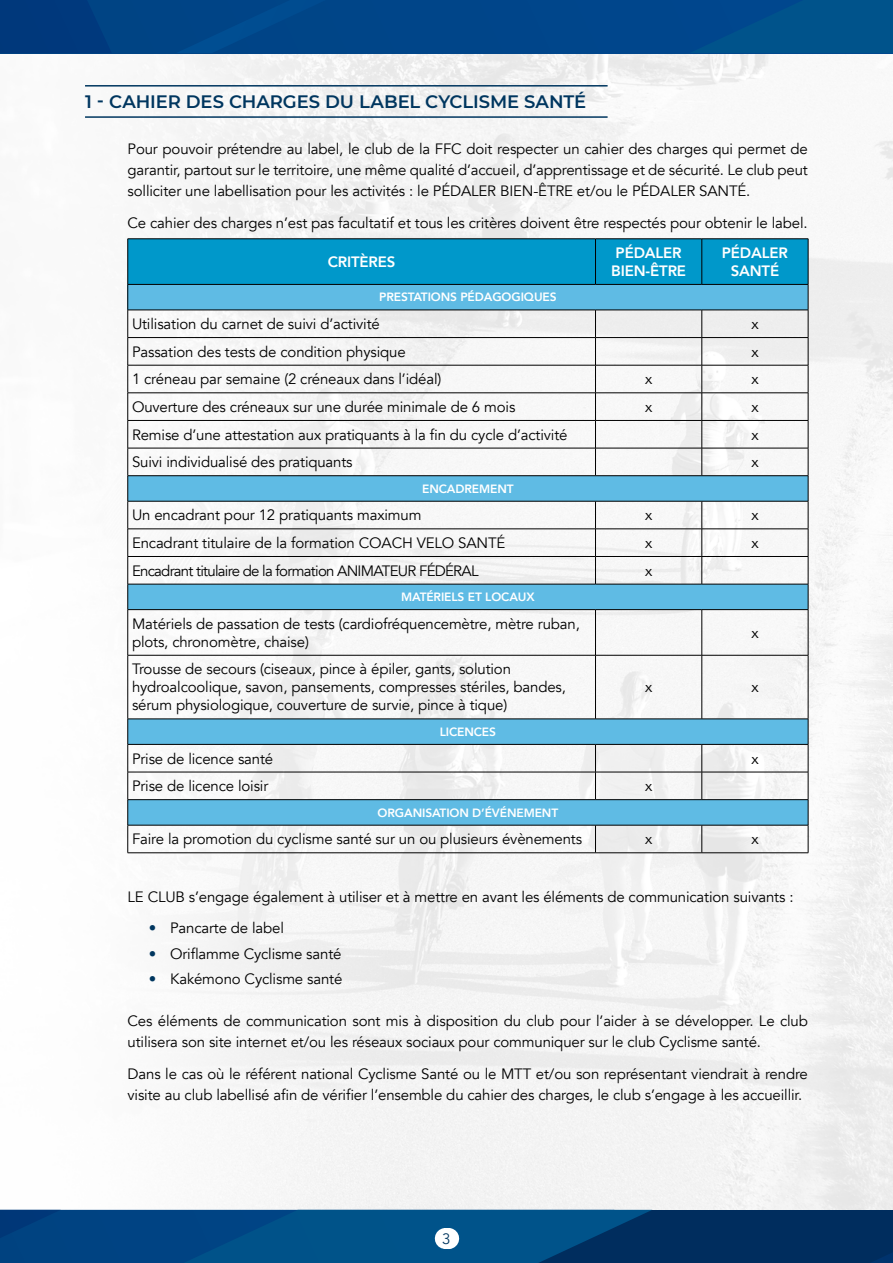
<style>
.page{position:relative;width:893px;height:1263px;background:#fff}
.page>*{position:absolute;margin:0;border:0;box-sizing:border-box;transform-origin:0 0}
.t1{font:600 18px "Montserrat";letter-spacing:-.005em;color:#00365f}
.t2{font:15px/21px "Avenir";letter-spacing:-.01em;color:#000}
.t3{font:15px "Avenir";letter-spacing:-.05em;color:#000}
.t4{font:800 15px/18px "Avenir";letter-spacing:-.01em;color:#fff}
.t5{font:15px "Avenir";color:#00365f}
.t6{font:800 12px "Avenir";letter-spacing:-.01em;color:#fff}
.s1{color:#00365f}
</style>
<div class="page">
<img style="left:0;top:53px;width:893px;height:1157px">
<div style="left:0;top:0;width:893px;height:53px;background:#004589"></div>
<svg style="left:0;top:0;width:111px;height:53px"></svg>
<svg style="left:691px;top:0;width:202px;height:53px"></svg>
<hr style="left:85px;top:85px;width:523px;height:2px;background:#00365f">
<hr style="left:85px;top:116px;width:523px;height:2px;background:#00365f">
<svg style="left:128px;top:610px;width:680px;height:215px;fill:#f6f6f6"></svg>
<hr style="left:127px;top:610px;width:1px;height:45px;background:#000">
<hr style="left:595px;top:610px;width:1px;height:45px;background:#000">
<hr style="left:702px;top:610px;width:1px;height:45px;background:#000">
<hr style="left:808px;top:610px;width:1px;height:45px;background:#000">
<hr style="left:128px;top:655px;width:467px;height:1px;background:#000">
<hr style="left:127px;top:655px;width:1px;height:64px;background:#000">
<hr style="left:595px;top:655px;width:107px;height:1px;background:#000">
<hr style="left:595px;top:655px;width:1px;height:64px;background:#000">
<hr style="left:702px;top:655px;width:106px;height:1px;background:#000">
<hr style="left:702px;top:655px;width:1px;height:64px;background:#000">
<hr style="left:808px;top:655px;width:1px;height:64px;background:#000">
<hr style="left:128px;top:772px;width:467px;height:1px;background:#000">
<hr style="left:595px;top:772px;width:107px;height:1px;background:#000">
<svg style="left:595px;top:745px;width:1px;height:54px"></svg>
<hr style="left:702px;top:772px;width:106px;height:1px;background:#000">
<svg style="left:702px;top:745px;width:1px;height:54px"></svg>
<svg style="left:595px;top:826px;width:1px;height:26px"></svg>
<svg style="left:702px;top:826px;width:1px;height:26px"></svg>
<hr style="left:128px;top:852px;width:467px;height:1px;background:#000">
<hr style="left:595px;top:852px;width:107px;height:1px;background:#000">
<hr style="left:702px;top:852px;width:106px;height:1px;background:#000">
<svg style="left:127px;top:239px;width:682px;height:370px"></svg>
<hr style="left:128px;top:609px;width:467px;height:1px;background:#000">
<hr style="left:595px;top:609px;width:107px;height:1px;background:#000">
<hr style="left:702px;top:609px;width:106px;height:1px;background:#000">
<hr style="left:128px;top:719px;width:467px;height:1px;background:#000">
<hr style="left:595px;top:719px;width:107px;height:1px;background:#000">
<hr style="left:702px;top:719px;width:106px;height:1px;background:#000">
<hr style="left:128px;top:744px;width:467px;height:1px;background:#000">
<hr style="left:595px;top:744px;width:107px;height:1px;background:#000">
<hr style="left:702px;top:744px;width:106px;height:1px;background:#000">
<hr style="left:128px;top:799px;width:467px;height:1px;background:#000">
<svg style="left:127px;top:719px;width:1px;height:134px"></svg>
<hr style="left:595px;top:799px;width:107px;height:1px;background:#000">
<hr style="left:702px;top:799px;width:106px;height:1px;background:#000">
<svg style="left:808px;top:719px;width:1px;height:134px"></svg>
<hr style="left:128px;top:825px;width:467px;height:1px;background:#000">
<hr style="left:595px;top:825px;width:107px;height:1px;background:#000">
<hr style="left:702px;top:825px;width:106px;height:1px;background:#000">
<svg style="left:0;top:1210px;width:893px;height:53px;background:#024379"></svg>
<p class="t1" style="left:85px;top:89px;width:503px">1 - CAHIER DES CHARGES DU LABEL CYCLISME SANTÉ</p>
<p class="t2" style="left:128px;top:139px;width:682px;text-align:justify">Pour pouvoir prétendre au label, le club de la FFC doit respecter un cahier des charges qui permet de garantir, partout sur le territoire, une même qualité d’accueil, d’apprentissage et de sécurité. Le club peut solliciter une labellisation pour les activités : le PÉDALER BIEN-ÊTRE et/ou le PÉDALER SANTÉ.</p>
<p class="t2" style="left:128px;top:213px;width:682px">Ce cahier des charges n’est pas facultatif et tous les critères doivent être respectés pour obtenir le label.</p>
<p class="t4" style="left:328px;top:253px;width:69px">CRITÈRES</p>
<p class="t4" style="left:611px;top:244px;width:76px">PÉDALER<br>BIEN-ÊTRE</p>
<p class="t4" style="left:722px;top:244px;width:68px;text-align:center">PÉDALER<br>SANTÉ</p>
<p class="t6" style="left:379px;top:288px;width:179px">PRESTATIONS PÉDAGOGIQUES</p>
<p class="t2" style="left:132px;top:314px;width:249px">Utilisation du carnet de suivi d’activité</p>
<p class="t2" style="left:751px;top:314px;width:9px">x</p>
<p class="t2" style="left:132px;top:341px;width:275px">Passation des tests de condition physique</p>
<p class="t2" style="left:751px;top:341px;width:9px">x</p>
<p class="t2" style="left:132px;top:369px;width:311px">1 créneau par semaine (2 créneaux dans l’idéal)</p>
<p class="t2" style="left:645px;top:369px;width:9px">x</p>
<p class="t2" style="left:751px;top:369px;width:9px">x</p>
<p class="t2" style="left:132px;top:397px;width:385px">Ouverture des créneaux sur une durée minimale de 6 mois</p>
<p class="t2" style="left:645px;top:397px;width:9px">x</p>
<p class="t2" style="left:751px;top:397px;width:9px">x</p>
<p class="t2" style="left:132px;top:424px;width:437px">Remise d’une attestation aux pratiquants à la fin du cycle d’activité</p>
<p class="t2" style="left:751px;top:424px;width:9px">x</p>
<p class="t2" style="left:132px;top:452px;width:222px">Suivi individualisé des pratiquants</p>
<p class="t2" style="left:751px;top:452px;width:9px">x</p>
<p class="t6" style="left:422px;top:479px;width:93px">ENCADREMENT</p>
<p class="t2" style="left:132px;top:505px;width:291px">Un encadrant pour 12 pratiquants maximum</p>
<p class="t2" style="left:645px;top:505px;width:9px">x</p>
<p class="t2" style="left:751px;top:505px;width:9px">x</p>
<p class="t2" style="left:132px;top:533px;width:375px">Encadrant titulaire de la formation COACH VELO SANTÉ</p>
<p class="t2" style="left:645px;top:533px;width:9px">x</p>
<p class="t2" style="left:751px;top:533px;width:9px">x</p>
<p class="t3" style="left:132px;top:561px;width:348px">Encadrant titulaire de la formation ANIMATEUR FÉDÉRAL</p>
<p class="t2" style="left:645px;top:560px;width:9px">x</p>
<p class="t6" style="left:401px;top:588px;width:135px">MATÉRIELS ET LOCAUX</p>
<p class="t2" style="left:132px;top:615px;width:449px;line-height:18px">Matériels de passation de tests (cardiofréquencemètre, mètre ruban, plots, chronomètre, chaise)</p>
<p class="t2" style="left:751px;top:622px;width:9px">x</p>
<p class="t2" style="left:132px;top:660px;width:435px;line-height:18px">Trousse de secours (ciseaux, pince à épiler, gants, solution hydroalcoolique, savon, pansements, compresses stériles, bandes, sérum physiologique, couverture de survie, pince à tique)</p>
<p class="t6" style="left:440px;top:722px;width:58px">LICENCES</p>
<p class="t2" style="left:645px;top:677px;width:9px">x</p>
<p class="t2" style="left:751px;top:677px;width:9px">x</p>
<p class="t2" style="left:132px;top:748px;width:143px">Prise de licence santé</p>
<p class="t2" style="left:751px;top:748px;width:9px">x</p>
<p class="t2" style="left:132px;top:776px;width:138px">Prise de licence loisir</p>
<p class="t2" style="left:645px;top:776px;width:9px">x</p>
<p class="t6" style="left:378px;top:803px;width:182px">ORGANISATION D’ÉVÉNEMENT</p>
<p class="t2" style="left:132px;top:829px;width:452px">Faire la promotion du cyclisme santé sur un ou plusieurs évènements</p>
<p class="t2" style="left:645px;top:829px;width:9px">x</p>
<p class="t2" style="left:751px;top:829px;width:9px">x</p>
<p class="t2" style="left:128px;top:886px;width:667px">LE CLUB s’engage également à utiliser et à mettre en avant les éléments de communication suivants :</p>
<p class="t2" style="left:149px;top:918px;width:137px"><span class="s1">•</span> Pancarte de label</p>
<p class="t2" style="left:149px;top:943px;width:194px"><span class="s1">•</span> Oriflamme Cyclisme santé</p>
<p class="t2" style="left:149px;top:968px;width:195px"><span class="s1">•</span> Kakémono Cyclisme santé</p>
<p class="t2" style="left:128px;top:1011px;width:682px">Ces éléments de communication sont mis à disposition du club pour l’aider à se développer. Le club utilisera son site internet et/ou les réseaux sociaux pour communiquer sur le club Cyclisme santé.</p>
<p class="t2" style="left:128px;top:1063px;width:682px">Dans le cas où le référent national Cyclisme Santé ou le MTT et/ou son représentant viendrait à rendre visite au club labellisé afin de vérifier l’ensemble du cahier des charges, le club s’engage à les accueillir.</p>
<p class="t5" style="left:442px;top:1230px;width:10px">3</p>
</div>
